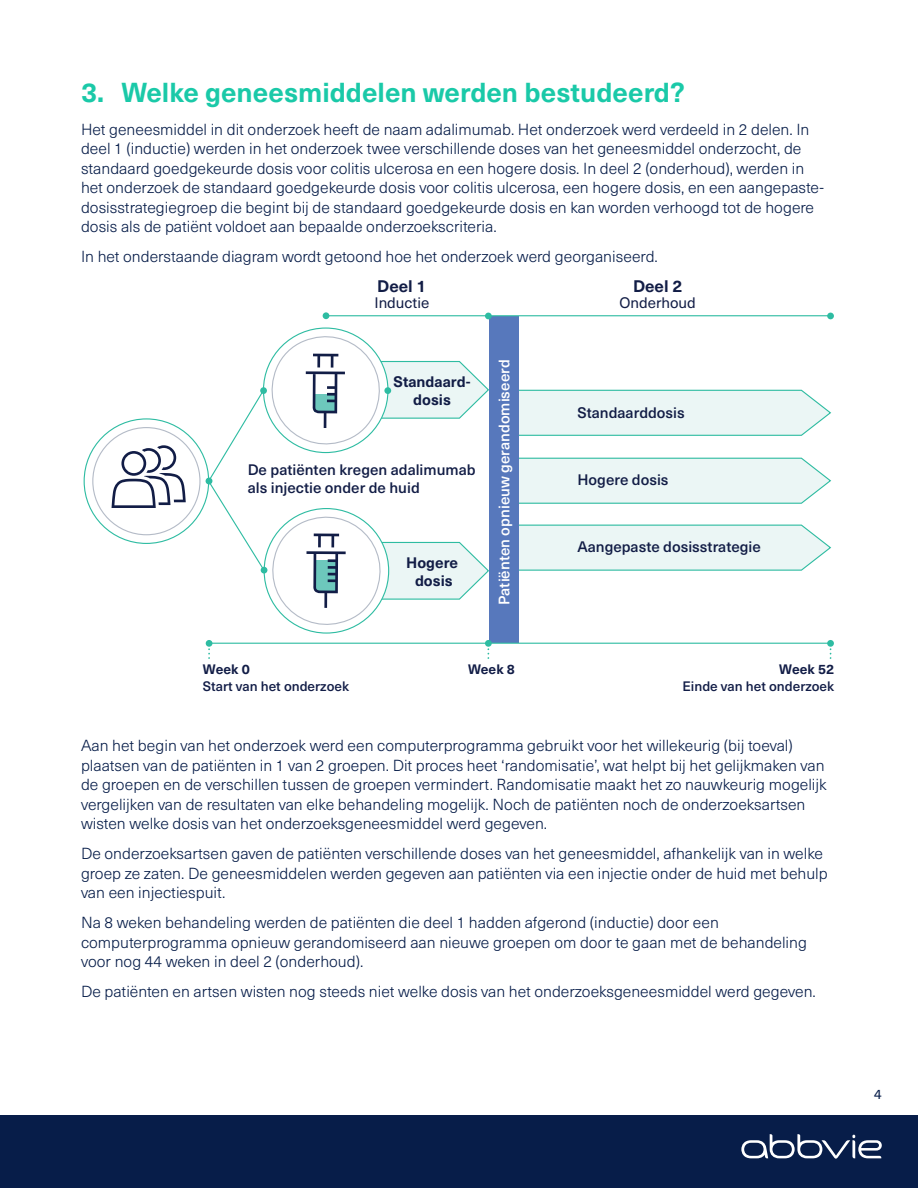
<style>
.page{position:relative;width:918px;height:1188px;background:#fff}
.page>*{position:absolute;margin:0;border:0;box-sizing:border-box;transform-origin:0 0}
.t1{font:700 27px "Neue Haas Unica Pro";color:#1ac9a8}
.t2{font:700 16.5px "Neue Haas Unica Pro";color:#121d46}
.t3{font:300 15.75px/19.5px "Neue Haas Unica Pro";color:#071d49}
.t4{font:500 15px/18px "Neue Haas Unica Pro";color:#121d46}
.t5{font:500 15px "Neue Haas Unica Pro";color:#fff}
.t6{font:700 15px/18px "Neue Haas Unica Pro";color:#121d46;text-align:center}
.t7{font:15px "Neue Haas Unica Pro";color:#121d46}
.t8{font:500 13.5px "Neue Haas Unica Pro";color:#121d47}
.t9{font:700 13.5px "Neue Haas Unica Pro";color:#121d47}
.t10{font:13.5px "Neue Haas Unica Pro";color:#071d49}
</style>
<div class="page">
<svg style="left:519px;top:457px;width:313px;height:47px;background:#e3f3f1"></svg>
<svg style="left:519px;top:389px;width:313px;height:47px;background:#e3f3f1"></svg>
<svg style="left:519px;top:524px;width:313px;height:47px;background:#e3f3f1"></svg>
<div style="left:489px;top:316px;width:30px;height:327px;background:#5778bc"></div>
<hr style="left:208px;top:643px;width:621px;height:1px;background:#2ebca2">
<hr style="left:326px;top:315px;width:505px;height:1px;background:#2ebca2">
<div style="left:323px;top:312px;width:6px;height:7px;background:#2ebca2;border-radius:50%"></div>
<div style="left:485px;top:313px;width:7px;height:6px;background:#2ebca2;border-radius:50%"></div>
<div style="left:827px;top:313px;width:7px;height:6px;background:#2ebca2;border-radius:50%"></div>
<div style="left:827px;top:640px;width:7px;height:7px;background:#2ebca2;border-radius:50%"></div>
<svg style="left:205px;top:327px;width:285px;height:332px"></svg>
<svg style="left:112px;top:445px;width:74px;height:63px"></svg>
<div style="left:0;top:1115px;width:918px;height:73px;background:#071d49"></div>
<svg style="left:741px;top:1134px;width:141px;height:25px"></svg>
<h1 class="t1" style="left:81px;top:76px;width:605px">3. Welke geneesmiddelen werden bestudeerd?</h1>
<p class="t3" style="left:81px;top:120px;width:745px">Het geneesmiddel in dit onderzoek heeft de naam adalimumab. Het onderzoek werd verdeeld in 2 delen. In deel 1 (inductie) werden in het onderzoek twee verschillende doses van het geneesmiddel onderzocht, de standaard goedgekeurde dosis voor colitis ulcerosa en een hogere dosis. In deel 2 (onderhoud), werden in het onderzoek de standaard goedgekeurde dosis voor colitis ulcerosa, een hogere dosis, en een aangepaste&shy;dosisstrategiegroep die begint bij de standaard goedgekeurde dosis en kan worden verhoogd tot de hogere dosis als de patiënt voldoet aan bepaalde onderzoekscriteria.</p>
<p class="t3" style="left:81px;top:247px;width:578px">In het onderstaande diagram wordt getoond hoe het onderzoek werd georganiseerd.</p>
<p class="t2" style="left:377px;top:276px;width:51px">Deel 1</p>
<p class="t7" style="left:374px;top:294px;width:56px">Inductie</p>
<p class="t6" style="left:394px;top:373px;width:79px">Standaard&shy;dosis</p>
<p class="t4" style="left:248px;top:461px;width:229px">De patiënten kregen adalimumab als injectie onder de huid</p>
<p class="t6" style="left:406px;top:554px;width:54px">Hogere dosis</p>
<p class="t5" style="left:495px;top:605px;width:247px;rotate:-90deg">Patiënten opnieuw gerandomiseerd</p>
<p class="t2" style="left:633px;top:276px;width:51px">Deel 2</p>
<p class="t7" style="left:620px;top:294px;width:78px">Onderhoud</p>
<p class="t4" style="left:577px;top:404px;width:109px">Standaarddosis</p>
<p class="t4" style="left:577px;top:471px;width:93px">Hogere dosis</p>
<p class="t4" style="left:577px;top:538px;width:185px">Aangepaste dosisstrategie</p>
<p class="t9" style="left:203px;top:661px;width:48px">Week 0</p>
<p class="t8" style="left:203px;top:678px;width:148px">Start van het onderzoek</p>
<p class="t9" style="left:468px;top:661px;width:48px">Week 8</p>
<p class="t9" style="left:779px;top:661px;width:57px">Week 52</p>
<p class="t8" style="left:682px;top:678px;width:153px">Einde van het onderzoek</p>
<p class="t3" style="left:81px;top:736px;width:747px">Aan het begin van het onderzoek werd een computerprogramma gebruikt voor het willekeurig (bij toeval) plaatsen van de patiënten in 1 van 2 groepen. Dit proces heet ‘randomisatie’, wat helpt bij het gelijkmaken van de groepen en de verschillen tussen de groepen vermindert. Randomisatie maakt het zo nauwkeurig mogelijk vergelijken van de resultaten van elke behandeling mogelijk. Noch de patiënten noch de onderzoeksartsen wisten welke dosis van het onderzoeksgeneesmiddel werd gegeven.</p>
<p class="t3" style="left:81px;top:844px;width:748px">De onderzoeksartsen gaven de patiënten verschillende doses van het geneesmiddel, afhankelijk van in welke groep ze zaten. De geneesmiddelen werden gegeven aan patiënten via een injectie onder de huid met behulp van een injectiespuit.</p>
<p class="t3" style="left:81px;top:913px;width:728px">Na 8 weken behandeling werden de patiënten die deel 1 hadden afgerond (inductie) door een computerprogramma opnieuw gerandomiseerd aan nieuwe groepen om door te gaan met de behandeling voor nog 44 weken in deel 2 (onderhoud).</p>
<p class="t3" style="left:81px;top:982px;width:736px">De patiënten en artsen wisten nog steeds niet welke dosis van het onderzoeksgeneesmiddel werd gegeven.</p>
<p class="t10" style="left:874px;top:1086px;width:9px">4</p>
</div>
